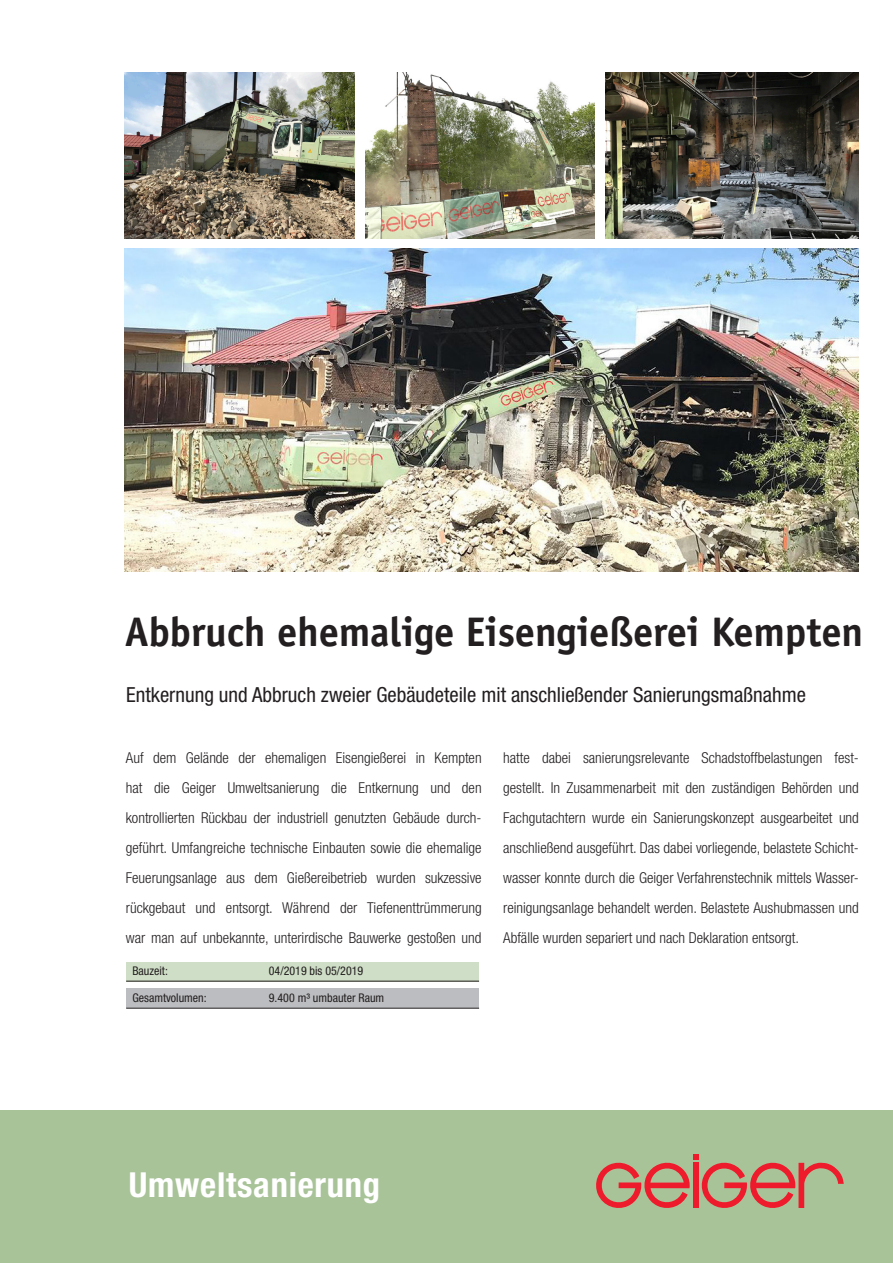
<style>
.page{position:relative;width:893px;height:1263px;background:#fff}
.page>*{position:absolute;margin:0;border:0;box-sizing:border-box;transform-origin:0 0}
.t1{font:700 41.4px "Officina Sans";letter-spacing:-.005em;color:#231f20}
.t2{font:700 condensed 34.5px "Helvetica Neue";letter-spacing:.025em;color:#fff}
.t3{font:condensed 20.85px "Helvetica Neue";color:#231f20}
.t4{font:300 condensed 15px/30px "Helvetica Neue";color:#231f20;text-align:justify}
.t5{font:condensed 12px "Helvetica Neue";color:#231f20}
</style>
<div class="page">
<img style="left:605px;top:72px;width:254px;height:166px">
<img style="left:366px;top:72px;width:229px;height:166px">
<img style="left:125px;top:249px;width:734px;height:323px">
<div style="left:126px;top:988px;width:353px;height:20px;background:#bcbdc0"></div>
<hr style="left:126px;top:1008px;width:353px;height:1px;background:#231f20">
<div style="left:126px;top:962px;width:353px;height:19px;background:#cfdec6"></div>
<hr style="left:126px;top:981px;width:353px;height:1px;background:#231f20">
<img style="left:125px;top:72px;width:229px;height:166px">
<div style="left:0;top:1111px;width:893px;height:152px;background:#a9c399"></div>
<p class="t1" style="left:125px;top:606px;width:740px">Abbruch ehemalige Eisengießerei Kempten</p>
<p class="t3" style="left:126px;top:683px;width:681px">Entkernung und Abbruch zweier Gebäudeteile mit anschließender Sanierungsmaßnahme</p>
<p class="t4" style="left:126px;top:742px;width:357px">Auf dem Gelände der ehemaligen Eisengießerei in Kempten hat die Geiger Umweltsanierung die Entkernung und den kontrollierten Rückbau der industriell genutzten Gebäude durch&shy;geführt. Umfangreiche technische Einbauten sowie die ehemalige Feuerungsanlage aus dem Gießereibetrieb wurden sukzessive rückgebaut und entsorgt. Während der Tiefenenttrümmerung war man auf unbekannte, unterirdische Bauwerke gestoßen und</p>
<p class="t5" style="left:132px;top:963px;width:37px">Bauzeit:</p>
<p class="t5" style="left:269px;top:963px;width:96px">04/2019 bis 05/2019</p>
<p class="t5" style="left:132px;top:990px;width:76px">Gesamtvolumen:</p>
<p class="t5" style="left:269px;top:990px;width:117px">9.400 m³ umbauter Raum</p>
<p class="t4" style="left:503px;top:742px;width:357px">hatte dabei sanierungsrelevante Schadstoffbelastungen fest&shy;gestellt. In Zusammenarbeit mit den zuständigen Behörden und Fachgutachtern wurde ein Sanierungskonzept ausgearbeitet und anschließend ausgeführt. Das dabei vorliegende, belastete Schicht&shy;wasser konnte durch die Geiger Verfahrenstechnik mittels Wasser&shy;reinigungsanlage behandelt werden. Belastete Aushubmassen und Abfälle wurden separiert und nach Deklaration entsorgt.</p>
<p class="t2" style="left:129px;top:1164px;width:253px">Umweltsanierung</p>
</div>
